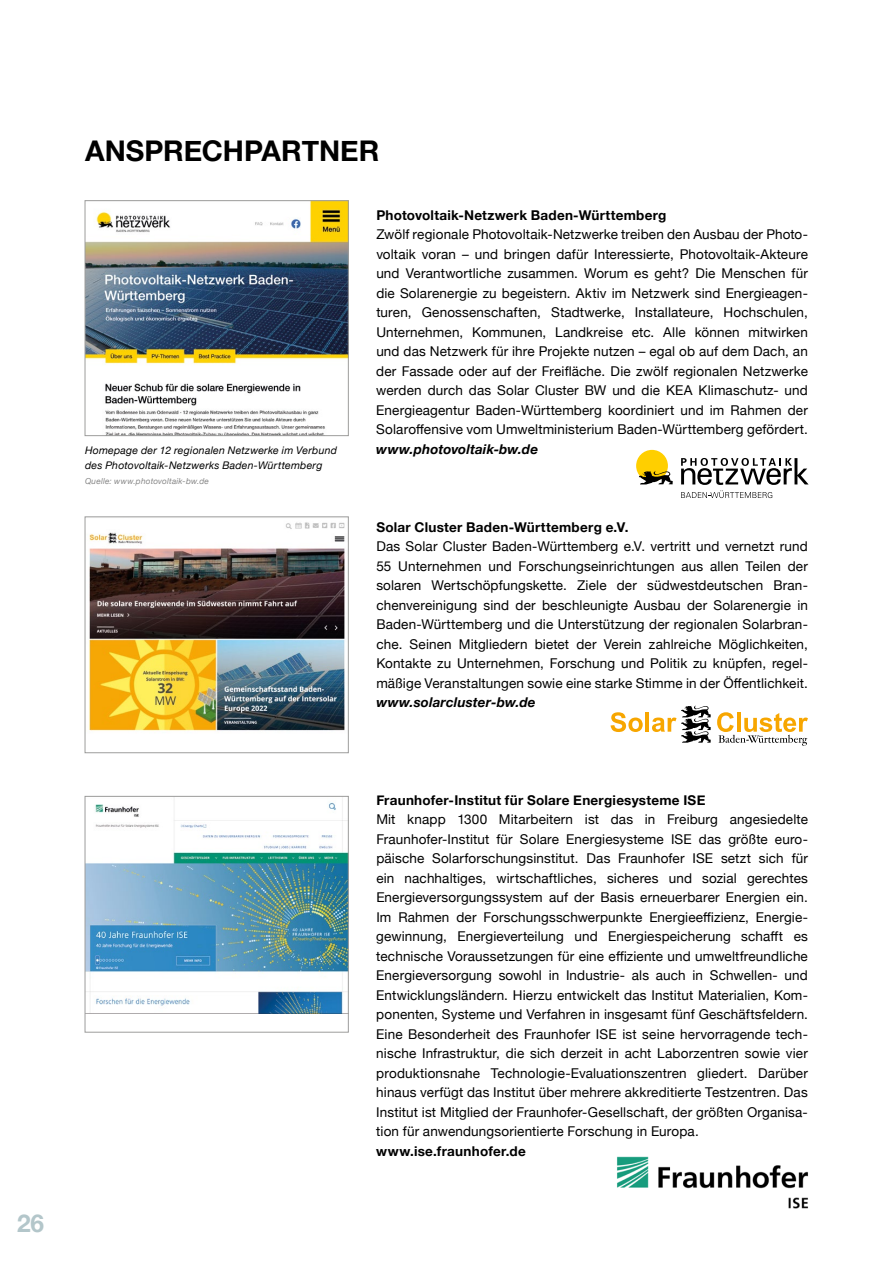
<style>
.page{position:relative;width:893px;height:1263px;background:#fff}
.page>*{position:absolute;margin:0;border:0;box-sizing:border-box;transform-origin:0 0}
.t1{font:700 28.5px "Helvetica Neue";color:#000}
.t2{font:700 24.45px "Helvetica Neue";color:#b3c6ca}
.t3{font:13.5px/19.5px "Helvetica Neue";letter-spacing:.01em;color:#000;text-align:justify}
.t4{font:700 13.5px "Helvetica Neue";letter-spacing:.02em;color:#000}
.t5{font:italic 700 13.5px "Helvetica Neue";letter-spacing:.01em;color:#000}
.t6{font:italic 10.5px "Helvetica Neue";letter-spacing:.025em;color:#000}
.t7{font:italic 8.25px "Helvetica Neue";letter-spacing:.025em;color:#878787}
</style>
<div class="page">
<img style="left:87px;top:798px;width:260px;height:215px">
<div style="left:85px;top:796px;width:264px;height:236px;border:1px solid #9d9d9c"></div>
<img style="left:87px;top:202px;width:260px;height:232px">
<div style="left:85px;top:200px;width:264px;height:236px;border:1px solid #9d9d9c"></div>
<img style="left:89px;top:522px;width:256px;height:209px">
<div style="left:85px;top:517px;width:263px;height:236px;border:1px solid #9d9d9c"></div>
<div style="left:636px;top:450px;width:32px;height:32px;background:#ffcf00;border-radius:50%"></div>
<svg style="left:639px;top:471px;width:34px;height:13px"></svg>
<svg style="left:681px;top:458px;width:128px;height:40px"></svg>
<svg style="left:611px;top:712px;width:32px;height:20px"></svg>
<hr style="left:645px;top:713px;width:4px;height:19px;background:#f7a600">
<svg style="left:717px;top:712px;width:91px;height:34px"></svg>
<svg style="left:652px;top:705px;width:59px;height:38px"></svg>
<img style="left:617px;top:1156px;width:191px;height:53px">
<h2 class="t2" style="left:17px;top:1204px;width:29px">26</h2>
<h1 class="t1" style="left:85px;top:129px;width:296px">ANSPRECHPARTNER</h1>
<p class="t4" style="left:376px;top:204px;width:292px">Photovoltaik-Netzwerk Baden-Württemberg</p>
<p class="t3" style="left:376px;top:226px;width:433px">Zwölf regionale Photovoltaik-Netzwerke treiben den Ausbau der Photo&shy;voltaik voran – und bringen dafür Interessierte, Photovoltaik-Akteure und Verantwortliche zusammen. Worum es geht? Die Menschen für die Solarenergie zu begeistern. Aktiv im Netzwerk sind Energieagen&shy;turen, Genossenschaften, Stadtwerke, Installateure, Hochschulen, Unternehmen, Kommunen, Landkreise etc. Alle können mitwirken und das Netzwerk für ihre Projekte nutzen – egal ob auf dem Dach, an der Fassade oder auf der Freifläche. Die zwölf regionalen Netzwerke werden durch das Solar Cluster BW und die KEA Klimaschutz- und Energieagentur Baden-Württemberg koordiniert und im Rahmen der Solaroffensive vom Umweltministerium Baden-Württemberg gefördert.</p>
<p class="t6" style="left:85px;top:442px;width:253px">Homepage der 12 regionalen Netzwerke im Verbund</p>
<p class="t5" style="left:376px;top:438px;width:163px">www.photovoltaik-bw.de</p>
<p class="t6" style="left:85px;top:457px;width:239px">des Photovoltaik-Netzwerks Baden-Württemberg</p>
<p class="t7" style="left:85px;top:475px;width:126px">Quelle: www.photovoltaik-bw.de</p>
<p class="t4" style="left:376px;top:516px;width:254px">Solar Cluster Baden-Württemberg e.V.</p>
<p class="t3" style="left:376px;top:538px;width:433px">Das Solar Cluster Baden-Württemberg e.V. vertritt und vernetzt rund 55 Unternehmen und Forschungseinrichtungen aus allen Teilen der solaren Wertschöpfungskette. Ziele der südwestdeutschen Bran&shy;chenvereinigung sind der beschleunigte Ausbau der Solarenergie in Baden-Württemberg und die Unterstützung der regionalen Solarbran&shy;che. Seinen Mitgliedern bietet der Verein zahlreiche Möglichkeiten, Kontakte zu Unternehmen, Forschung und Politik zu knüpfen, regel&shy;mäßige Veranstaltungen sowie eine starke Stimme in der Öffentlichkeit.</p>
<p class="t5" style="left:376px;top:692px;width:161px">www.solarcluster-bw.de</p>
<p class="t4" style="left:376px;top:789px;width:331px">Fraunhofer-Institut für Solare Energiesysteme ISE</p>
<p class="t3" style="left:376px;top:811px;width:433px">Mit knapp 1300 Mitarbeitern ist das in Freiburg angesiedelte Fraunhofer-Institut für Solare Energiesysteme ISE das größte euro&shy;päische Solarforschungsinstitut. Das Fraunhofer ISE setzt sich für ein nachhaltiges, wirtschaftliches, sicheres und sozial gerechtes Energieversorgungssystem auf der Basis erneuerbarer Energien ein.<br>Im Rahmen der Forschungsschwerpunkte Energieeffizienz, Energie&shy;gewinnung, Energieverteilung und Energiespeicherung schafft es technische Voraussetzungen für eine effiziente und umweltfreundliche Energieversorgung sowohl in Industrie- als auch in Schwellen- und Entwicklungsländern. Hierzu entwickelt das Institut Materialien, Kom&shy;ponenten, Systeme und Verfahren in insgesamt fünf Geschäftsfeldern.<br>Eine Besonderheit des Fraunhofer ISE ist seine hervorragende tech&shy;nische Infrastruktur, die sich derzeit in acht Laborzentren sowie vier produktionsnahe Technologie-Evaluationszentren gliedert. Darüber hinaus verfügt das Institut über mehrere akkreditierte Testzentren. Das Institut ist Mitglied der Fraunhofer-Gesellschaft, der größten Organisa&shy;tion für anwendungsorientierte Forschung in Europa.</p>
<p class="t4" style="left:376px;top:1140px;width:151px">www.ise.fraunhofer.de</p>
</div>
